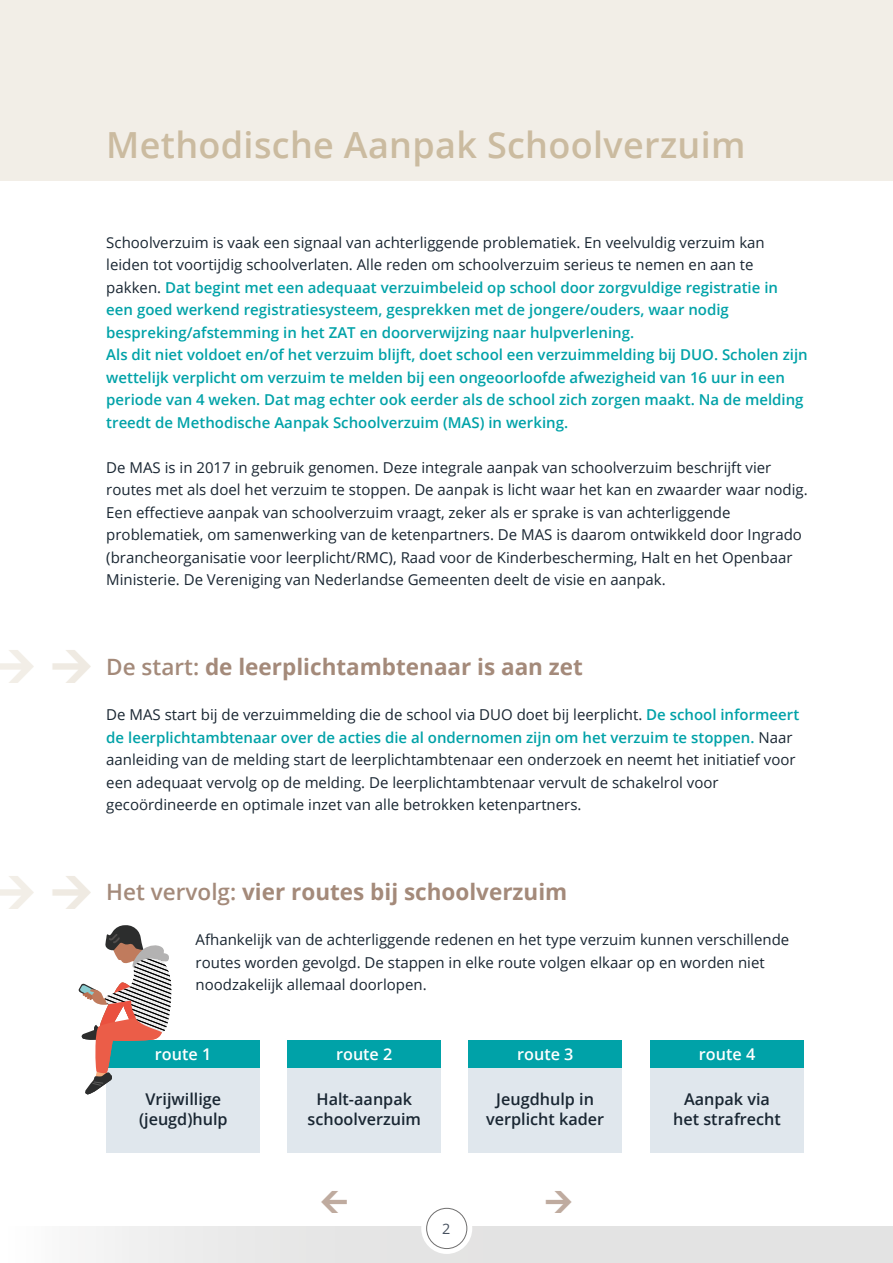
<style>
.page{position:relative;width:893px;height:1263px;background:#fff}
.page>*{position:absolute;margin:0;border:0;box-sizing:border-box;transform-origin:0 0}
.t1{font:600 36px "Open Sans";letter-spacing:.01em;color:#cbbba0}
.kop_1_2{font:700 22.5px "Open Sans";color:#a48a7a}
.broodtekst_11_15{font:600 16.2px/20.2px "Open Sans";color:#192632;text-align:center}
.broodtekst_11_15-2{font:600 16.2px "Open Sans";color:#fff}
.broodtekst_11_15-3{font:15px/22.5px "Open Sans";color:#192632}
.t2{font:600 15px/22.5px "Open Sans";color:#00a2a8}
.t3{font:14.4px "Open Sans";color:#47515f}
.s1{font-weight:400;color:#192632}
.s2{font-weight:600}
.s3{font-weight:600;color:#00a2a8}
</style>
<div class="page">
<div style="left:0;top:0;width:893px;height:180px;background:#f2eee7"></div>
<div style="left:0;top:1227px;width:893px;height:36px;background:linear-gradient(to right,#f2f2f2,#ddd)"></div>
<div style="left:421px;top:1203px;width:51px;height:51px;background:#fff;border-radius:50%"></div>
<div style="left:426px;top:1208px;width:41px;height:41px;border:1px solid #706f6f;border-radius:50%"></div>
<div style="left:287px;top:1040px;width:154px;height:88px;background:#00a2a8"></div>
<div style="left:468px;top:1040px;width:154px;height:88px;background:#00a2a8"></div>
<div style="left:650px;top:1040px;width:153px;height:88px;background:#00a2a8"></div>
<div style="left:106px;top:1040px;width:153px;height:88px;background:#00a2a8"></div>
<div style="left:287px;top:1068px;width:154px;height:85px;background:#e0e7ed"></div>
<div style="left:468px;top:1068px;width:154px;height:85px;background:#e0e7ed"></div>
<div style="left:650px;top:1068px;width:153px;height:85px;background:#e0e7ed"></div>
<div style="left:106px;top:1068px;width:153px;height:85px;background:#e0e7ed"></div>
<svg style="left:78px;top:925px;width:94px;height:170px"></svg>
<p class="t1" style="left:106px;top:120px;width:641px">Methodische Aanpak Schoolverzuim</p>
<p class="t2" style="left:106px;top:230px;width:703px"><span class="s1">Schoolverzuim is vaak een signaal van achterliggende problematiek. En veelvuldig verzuim kan leiden tot voortijdig schoolverlaten. Alle reden om schoolverzuim serieus te nemen en aan te pakken.</span> Dat begint met een adequaat verzuimbeleid op school door zorgvuldige registratie in een goed werkend registratiesysteem, gesprekken met de jongere/ouders, waar nodig bespreking/afstemming in het ZAT en doorverwijzing naar hulpverlening.<br>Als dit niet voldoet en/of het verzuim blijft, doet school een verzuimmelding bij DUO. Scholen zijn wettelijk verplicht om verzuim te melden bij een ongeoorloofde afwezigheid van 16 uur in een periode van 4 weken. Dat mag echter ook eerder als de school zich zorgen maakt. Na de melding treedt de Methodische Aanpak Schoolverzuim (MAS) in werking.</p>
<p class="broodtekst_11_15-3" style="left:106px;top:455px;width:703px">De MAS is in 2017 in gebruik genomen. Deze integrale aanpak van schoolverzuim beschrijft vier routes met als doel het verzuim te stoppen. De aanpak is licht waar het kan en zwaarder waar nodig.<br>Een effectieve aanpak van schoolverzuim vraagt, zeker als er sprake is van achterliggende problematiek, om samenwerking van de ketenpartners. De MAS is daarom ontwikkeld door Ingrado (brancheorganisatie voor leerplicht/RMC), Raad voor de Kinderbescherming, Halt en het Openbaar Ministerie. De Vereniging van Nederlandse Gemeenten deelt de visie en aanpak.</p>
<p class="kop_1_2" style="left:106px;top:651px;width:478px"><span class="s2">De start:</span> de leerplichtambtenaar is aan zet</p>
<p class="broodtekst_11_15-3" style="left:106px;top:703px;width:694px">De MAS start bij de verzuimmelding die de school via DUO doet bij leerplicht. <span class="s3">De school informeert de leerplichtambtenaar over de acties die al ondernomen zijn om het verzuim te stoppen.</span> Naar aanleiding van de melding start de leerplichtambtenaar een onderzoek en neemt het initiatief voor een adequaat vervolg op de melding. De leerplichtambtenaar vervult de schakelrol voor gecoördineerde en optimale inzet van alle betrokken ketenpartners.</p>
<p class="kop_1_2" style="left:106px;top:876px;width:463px"><span class="s2">Het vervolg:</span> vier routes bij schoolverzuim</p>
<p class="broodtekst_11_15-3" style="left:196px;top:928px;width:595px">Afhankelijk van de achterliggende redenen en het type verzuim kunnen verschillende routes worden gevolgd. De stappen in elke route volgen elkaar op en worden niet noodzakelijk allemaal doorlopen.</p>
<p class="broodtekst_11_15-2" style="left:155px;top:1043px;width:58px">route 1</p>
<p class="broodtekst_11_15-2" style="left:336px;top:1043px;width:58px">route 2</p>
<p class="broodtekst_11_15-2" style="left:517px;top:1043px;width:58px">route 3</p>
<p class="broodtekst_11_15-2" style="left:699px;top:1043px;width:58px">route 4</p>
<p class="broodtekst_11_15" style="left:145px;top:1088px;width:77px">Vrijwillige</p>
<p class="broodtekst_11_15" style="left:139px;top:1108px;width:90px">(jeugd)hulp</p>
<p class="broodtekst_11_15" style="left:307px;top:1088px;width:115px">Halt-aanpak schoolverzuim</p>
<p class="broodtekst_11_15" style="left:486px;top:1088px;width:120px">Jeugdhulp in verplicht kader</p>
<p class="broodtekst_11_15" style="left:673px;top:1088px;width:109px">Aanpak via het strafrecht</p>
<p class="t3" style="left:442px;top:1218px;width:10px">2</p>
</div>
